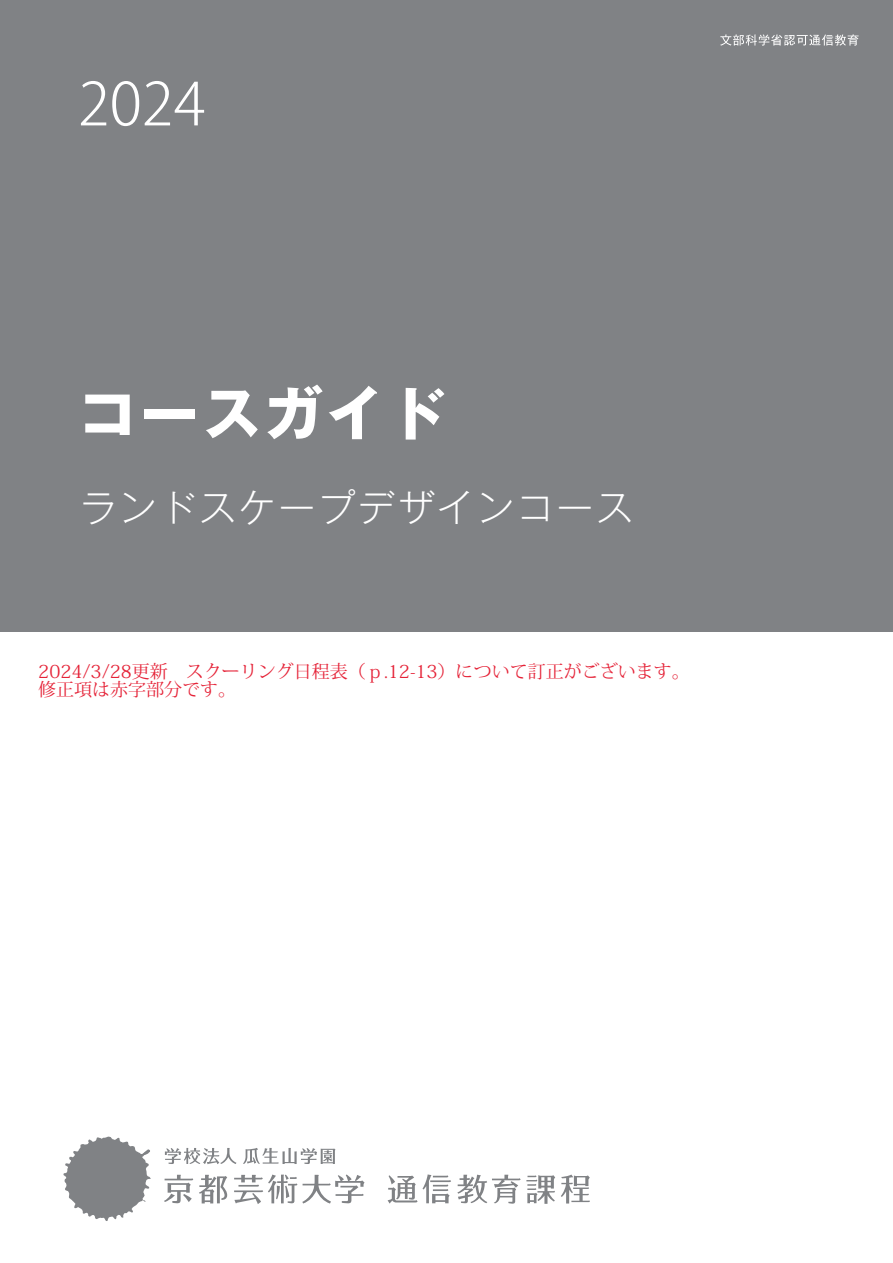
<style>
.page{position:relative;width:893px;height:1263px;background:#fff}
.page>*{position:absolute;margin:0;border:0;box-sizing:border-box;transform-origin:0 0}
.t1{font:300 58.5px "Koz Go Pro";color:#fff}
.t2{font:300 37.5px "Gothic MB101 Pr 5";letter-spacing:.06em;color:#fff}
.t3{font:18px/18px "Koz Min Pr 6 N";color:#e52237}
</style>
<div class="page">
<div style="left:0;top:0;width:893px;height:631px;background:#808285"></div>
<svg style="left:85px;top:395px;width:45px;height:40px"></svg>
<div style="left:144px;top:409px;width:51px;height:10px;background:#fff"></div>
<svg style="left:206px;top:390px;width:52px;height:48px"></svg>
<svg style="left:267px;top:385px;width:56px;height:54px"></svg>
<svg style="left:329px;top:386px;width:48px;height:53px"></svg>
<svg style="left:406px;top:388px;width:38px;height:52px"></svg>
<svg style="left:720px;top:34px;width:139px;height:12px"></svg>
<svg style="left:63px;top:1136px;width:88px;height:85px"></svg>
<svg style="left:165px;top:1148px;width:71px;height:16px"></svg>
<svg style="left:243px;top:1148px;width:92px;height:16px"></svg>
<svg style="left:199px;top:1175px;width:28px;height:28px"></svg>
<svg style="left:164px;top:1175px;width:29px;height:28px"></svg>
<svg style="left:234px;top:1174px;width:131px;height:30px"></svg>
<svg style="left:388px;top:1174px;width:63px;height:29px"></svg>
<svg style="left:457px;top:1175px;width:98px;height:29px"></svg>
<svg style="left:561px;top:1174px;width:29px;height:29px"></svg>
<h1 class="t1" style="left:78px;top:66px;width:129px">2024</h1>
<h2 class="t2" style="left:80px;top:477px;width:555px">ランドスケープデザインコース</h2>
<p class="t3" style="left:38px;top:662px;width:653px">2024/3/28更新　スクーリング日程表（ｐ.12-13）について訂正がございます。修正項は赤字部分です。</p>
</div>
